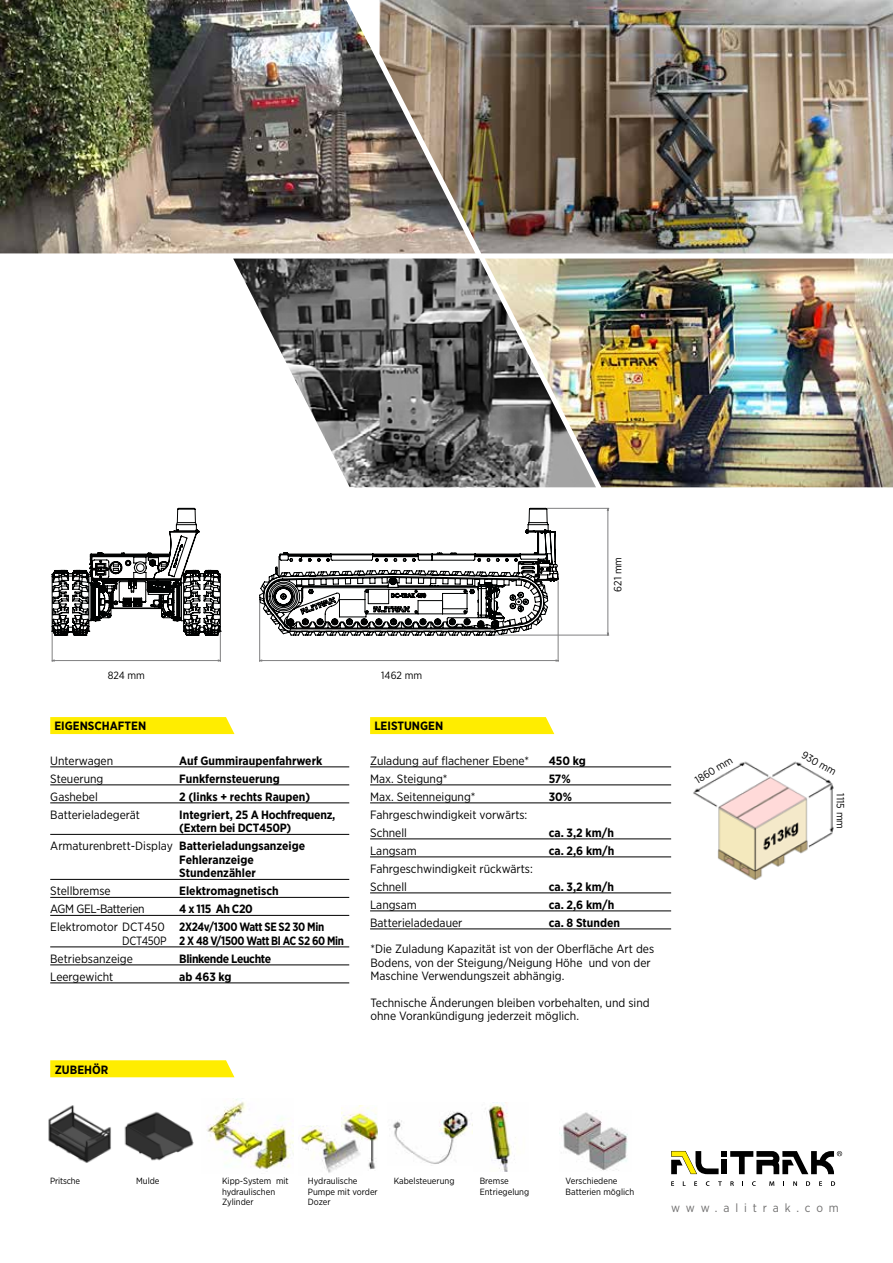
<style>
.page{position:relative;width:893px;height:1263px;background:#fff}
.page>*{position:absolute;margin:0;border:0;box-sizing:border-box;transform-origin:0 0}
.t1{font:12px/13.5px "Gotham Narrow";color:#000}
.t2{font:700 12px/13.5px "Gotham Narrow";color:#000}
.t3{font:700 12px/18px "Gotham Narrow";letter-spacing:-.03em;color:#000}
.t4{font:700 12px/18px "Gotham Narrow";letter-spacing:-.03em;color:#000;scale:.93 1}
.t5{font:700 12px/13.5px "Gotham Narrow";letter-spacing:-.02em;color:#000}
.t6{font:12px "Gotham Narrow";letter-spacing:-.03em;color:#000}
.t7{font:12px "Gotham Narrow";letter-spacing:.49em;color:#706f6f}
.t8{font:10.5px "Gotham Narrow";color:#000}
.t9{font:9px/10.5px "Gotham Narrow";color:#000}
.t10{font:9px "Gotham Narrow";letter-spacing:-.02em;color:#000}
.s1{font-weight:400}
</style>
<div class="page">
<svg style="left:671px;top:1181px;width:3px;height:5px"></svg>
<svg style="left:694px;top:1181px;width:3px;height:5px"></svg>
<svg style="left:718px;top:1181px;width:4px;height:5px"></svg>
<svg style="left:730px;top:1181px;width:4px;height:5px"></svg>
<svg style="left:752px;top:1181px;width:4px;height:5px"></svg>
<svg style="left:769px;top:1181px;width:5px;height:5px"></svg>
<svg style="left:793px;top:1181px;width:4px;height:5px"></svg>
<svg style="left:806px;top:1181px;width:4px;height:5px"></svg>
<svg style="left:819px;top:1181px;width:3px;height:5px"></svg>
<svg style="left:831px;top:1181px;width:4px;height:5px"></svg>
<svg style="left:671px;top:1151px;width:171px;height:23px"></svg>
<img style="left:342px;top:1105px;width:36px;height:64px">
<svg style="left:370px;top:717px;width:184px;height:17px;background:#ffed06"></svg>
<svg style="left:50px;top:1060px;width:184px;height:17px;background:#ffed09"></svg>
<hr style="left:370px;top:767px;width:301px;height:1px;background:#000">
<hr style="left:370px;top:785px;width:301px;height:1px;background:#000">
<hr style="left:370px;top:803px;width:301px;height:1px;background:#000">
<hr style="left:370px;top:839px;width:301px;height:1px;background:#000">
<hr style="left:370px;top:857px;width:301px;height:1px;background:#000">
<hr style="left:370px;top:893px;width:301px;height:1px;background:#000">
<hr style="left:370px;top:911px;width:301px;height:1px;background:#000">
<hr style="left:370px;top:929px;width:301px;height:1px;background:#000">
<svg style="left:50px;top:717px;width:184px;height:17px;background:#ffed06"></svg>
<hr style="left:50px;top:767px;width:299px;height:1px;background:#000">
<hr style="left:50px;top:785px;width:299px;height:1px;background:#000">
<hr style="left:50px;top:803px;width:299px;height:1px;background:#000">
<hr style="left:50px;top:834px;width:299px;height:1px;background:#000">
<hr style="left:50px;top:879px;width:299px;height:1px;background:#000">
<hr style="left:50px;top:897px;width:299px;height:1px;background:#000">
<hr style="left:50px;top:915px;width:299px;height:1px;background:#000">
<hr style="left:50px;top:947px;width:299px;height:1px;background:#000">
<hr style="left:50px;top:965px;width:299px;height:1px;background:#000">
<hr style="left:50px;top:983px;width:299px;height:1px;background:#000">
<img style="left:48px;top:1105px;width:63px;height:58px">
<img style="left:206px;top:1099px;width:87px;height:73px">
<img style="left:300px;top:1125px;width:62px;height:48px">
<img style="left:124px;top:1112px;width:70px;height:49px">
<img style="left:693px;top:761px;width:141px;height:119px">
<img style="left:393px;top:1111px;width:80px;height:53px">
<img style="left:559px;top:1112px;width:69px;height:59px">
<img style="left:485px;top:1103px;width:31px;height:68px">
<hr style="left:547px;top:508px;width:62px;height:1px;background:#808081">
<hr style="left:478px;top:635px;width:131px;height:1px;background:#808081">
<hr style="left:259px;top:596px;width:1px;height:65px;background:#808081">
<hr style="left:558px;top:581px;width:1px;height:80px;background:#808081">
<svg style="left:607px;top:509px;width:2px;height:126px"></svg>
<svg style="left:260px;top:660px;width:298px;height:1px"></svg>
<svg style="left:259px;top:508px;width:300px;height:127px"></svg>
<svg style="left:52px;top:508px;width:169px;height:153px"></svg>
<img style="left:0;top:0;width:379px;height:253px">
<img style="left:379px;top:0;width:514px;height:253px">
<img style="left:596px;top:259px;width:297px;height:228px">
<img style="left:233px;top:259px;width:363px;height:228px">
<p class="t8" style="left:108px;top:669px;width:39px">824 mm</p>
<p class="t8" style="left:381px;top:669px;width:42px">1462 mm</p>
<p class="t8" style="left:611px;top:592px;width:36px;rotate:-90deg">621 mm</p>
<p class="t2" style="left:54px;top:719px;width:93px">EIGENSCHAFTEN</p>
<p class="t1" style="left:50px;top:753px;width:64px">Unterwagen</p>
<p class="t2" style="left:179px;top:753px;width:145px">Auf Gummiraupenfahrwerk</p>
<p class="t1" style="left:50px;top:771px;width:55px">Steuerung</p>
<p class="t2" style="left:179px;top:771px;width:102px">Funkfernsteuerung</p>
<p class="t1" style="left:50px;top:789px;width:49px">Gashebel</p>
<p class="t2" style="left:179px;top:789px;width:133px">2 (links + rechts Raupen)</p>
<p class="t1" style="left:50px;top:807px;width:91px">Batterieladegerät</p>
<p class="t5" style="left:179px;top:807px;width:158px">Integriert, 25 A Hochfrequenz, (Extern bei DCT450P)</p>
<p class="t2" style="left:179px;top:839px;width:127px;text-indent:-129px"><span class="s1">Armaturenbrett-Display</span> Batterieladungsanzeige<br>Fehleranzeige<br>Stundenzähler</p>
<p class="t1" style="left:50px;top:884px;width:62px">Stellbremse</p>
<p class="t2" style="left:179px;top:884px;width:101px">Elektromagnetisch</p>
<p class="t6" style="left:50px;top:901px;width:96px">AGM GEL-Batterien</p>
<p class="t3" style="left:50px;top:900px;width:276px;text-indent:129px">4 x 115 Ah C20<br><span class="s1">Elektromotor DCT450</span> 2X24v/1300 Watt SE S2 30 Min</p>
<p class="t4" style="left:50px;top:931px;width:317px;text-indent:72px"><span class="s1">DCT450P</span> 2 X 48 V/1500 Watt Bl AC S2 60 Min<br><span class="s1">Betriebsanzeige</span></p>
<p class="t3" style="left:179px;top:949px;width:93px">Blinkende Leuchte</p>
<p class="t1" style="left:50px;top:969px;width:65px">Leergewicht</p>
<p class="t2" style="left:179px;top:969px;width:54px">ab 463 kg</p>
<p class="t2" style="left:55px;top:1062px;width:55px">ZUBEHÖR</p>
<p class="t2" style="left:374px;top:719px;width:70px">LEISTUNGEN</p>
<p class="t1" style="left:370px;top:753px;width:161px">Zuladung auf flachener Ebene*</p>
<p class="t2" style="left:549px;top:753px;width:39px">450 kg</p>
<p class="t1" style="left:370px;top:771px;width:79px">Max. Steigung*</p>
<p class="t2" style="left:549px;top:771px;width:24px">57%</p>
<p class="t1" style="left:370px;top:789px;width:107px">Max. Seitenneigung*</p>
<p class="t2" style="left:549px;top:789px;width:25px">30%</p>
<p class="t1" style="left:370px;top:805px;width:159px;line-height:18px">Fahrgeschwindigkeit vorwärts:<br>Schnell</p>
<p class="t2" style="left:549px;top:825px;width:67px">ca. 3,2 km/h</p>
<p class="t1" style="left:370px;top:843px;width:48px">Langsam</p>
<p class="t2" style="left:549px;top:843px;width:67px">ca. 2,6 km/h</p>
<p class="t1" style="left:370px;top:859px;width:164px;line-height:18px">Fahrgeschwindigkeit rückwärts:<br>Schnell</p>
<p class="t2" style="left:549px;top:879px;width:67px">ca. 3,2 km/h</p>
<p class="t1" style="left:370px;top:897px;width:48px">Langsam</p>
<p class="t2" style="left:549px;top:897px;width:67px">ca. 2,6 km/h</p>
<p class="t1" style="left:370px;top:915px;width:94px">Batterieladedauer</p>
<p class="t2" style="left:549px;top:915px;width:73px">ca. 8 Stunden</p>
<p class="t1" style="left:370px;top:942px;width:285px">*Die Zuladung Kapazität ist von der Oberfläche Art des<br>Bodens, von der Steigung/Neigung Höhe und von der<br>Maschine Verwendungszeit abhängig.</p>
<p class="t1" style="left:370px;top:995px;width:281px">Technische Änderungen bleiben vorbehalten, und sind ohne Vorankündigung jederzeit möglich.</p>
<p class="t8" style="left:693px;top:775px;width:43px;rotate:-31deg">1860 mm</p>
<p class="t8" style="left:806px;top:748px;width:39px;rotate:30deg">930 mm</p>
<p class="t8" style="left:847px;top:793px;width:37px;rotate:90deg">1115 mm</p>
<p class="t10" style="left:50px;top:1175px;width:31px">Pritsche</p>
<p class="t9" style="left:136px;top:1176px;width:25px">Mulde</p>
<p class="t9" style="left:222px;top:1176px;width:68px">Kipp-System mit hydraulischen<br>Zylinder</p>
<p class="t9" style="left:308px;top:1176px;width:71px">Hydraulische<br>Pumpe mit vorder<br>Dozer</p>
<p class="t9" style="left:394px;top:1176px;width:62px">Kabelsteuerung</p>
<p class="t9" style="left:480px;top:1176px;width:51px">Bremse<br>Entriegelung</p>
<p class="t9" style="left:566px;top:1176px;width:70px">Verschiedene<br>Batterien möglich</p>
<p class="t7" style="left:671px;top:1200px;width:169px">www.alitrak.com</p>
</div>
